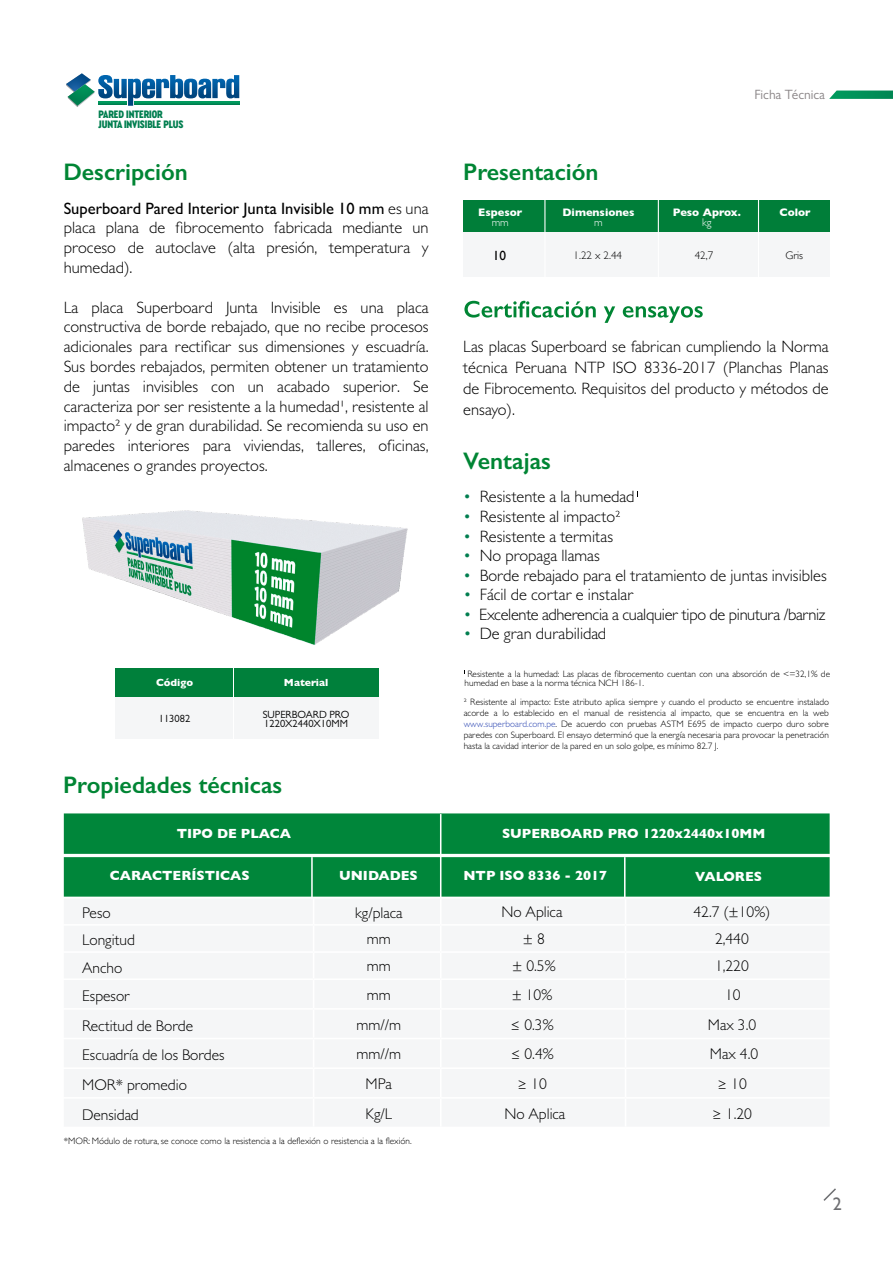
<style>
.page{position:relative;width:893px;height:1263px;background:#fff}
.page>*{position:absolute;margin:0;border:0;box-sizing:border-box;transform-origin:0 0}
.t1{font:600 24px "Gill Sans";color:#008534}
.t2{font:18px "Gill Sans";color:#6d6e71}
.t3{font:300 16.5px/19.8px "Gill Sans MT Std";color:#000;text-align:justify}
.t4{font:300 16.5px "Gill Sans MT Std";letter-spacing:-.02em;color:#000}
.t5{font:300 15.6px "Gill Sans MT Std";color:#000}
.t6{font:700 13.5px "Gill Sans";color:#fff}
.t7{font:13.5px "Gill Sans MT Std";color:#8a8587}
.t8{font:13.35px "Gill Sans";color:#000}
.t9{font:900 11.4px/9.6px "Cera Condensed Pro";letter-spacing:-.01em;color:#007e4f}
.t10{font:700 11.1px "Gill Sans";color:#fff}
.t11{font:300 11.1px "Gill Sans";color:#000}
.t12{font:300 11.1px "Gill Sans";color:#fff}
.t13{font:10.5px/9px "Gill Sans MT Std";color:#000}
.t14{font:700 10.5px "Gill Sans";color:#fff}
.t15{font:300 9.3px/11.1px "Gill Sans MT Std";color:#000}
.t16{font:300 9.3px "Gill Sans";color:#000}
.s1{font-weight:500}
.s2{color:#007e4f}
.s3{color:#2d47b2}
</style>
<div class="page">
<svg style="left:66px;top:73px;width:173px;height:34px"></svg>
<div style="left:463px;top:232px;width:367px;height:45px;background:#f5f6f7"></div>
<div style="left:463px;top:200px;width:367px;height:32px;background:#007e39"></div>
<hr style="left:758px;top:200px;width:1px;height:77px;background:#fff">
<hr style="left:658px;top:200px;width:1px;height:77px;background:#fff">
<hr style="left:544px;top:200px;width:1px;height:77px;background:#fff">
<svg style="left:615px;top:511px;width:5px;height:6px"></svg>
<img style="left:82px;top:510px;width:326px;height:135px">
<svg style="left:464px;top:301px;width:239px;height:22px"></svg>
<svg style="left:823px;top:1188px;width:13px;height:13px"></svg>
<svg style="left:829px;top:91px;width:64px;height:8px"></svg>
<svg style="left:64px;top:813px;width:766px;height:84px;background:#0d8c44"></svg>
<div style="left:115px;top:668px;width:118px;height:30px;background:#00803b"></div>
<div style="left:115px;top:698px;width:118px;height:41px;background:#f5f6f7"></div>
<div style="left:234px;top:668px;width:144px;height:30px;background:#00803b"></div>
<div style="left:234px;top:698px;width:144px;height:41px;background:#f5f6f7"></div>
<p class="t9" style="left:99px;top:109px;width:86px">PARED INTERIOR<br>JUNTA INVISIBLE PLUS</p>
<h1 class="t1" style="left:63px;top:158px;width:126px">Descripción</h1>
<h1 class="t1" style="left:463px;top:158px;width:137px">Presentación</h1>
<p class="t7" style="left:754px;top:87px;width:72px">Ficha Técnica</p>
<p class="t3" style="left:64px;top:198px;width:366px"><span class="s1">Superboard Pared Interior Junta Invisible 10 mm</span> es una placa plana de fibrocemento fabricada mediante un proceso de autoclave (alta presión, temperatura y humedad).</p>
<p class="t3" style="left:64px;top:297px;width:366px">La placa Superboard Junta Invisible es una placa constructiva de borde rebajado, que no recibe procesos adicionales para rectificar sus dimensiones y escuadría.<br>Sus bordes rebajados, permiten obtener un tratamiento de juntas invisibles con un acabado superior. Se caracteriza por ser resistente a la humedad1, resistente al impacto2 y de gran durabilidad. Se recomienda su uso en paredes interiores para viviendas, talleres, oficinas, almacenes o grandes proyectos.</p>
<p class="t14" style="left:156px;top:674px;width:39px">Código</p>
<p class="t14" style="left:284px;top:674px;width:46px">Material</p>
<p class="t13" style="left:159px;top:714px;width:33px">113082</p>
<p class="t13" style="left:263px;top:710px;width:88px">SUPERBOARD PRO<br>1220X2440X10MM</p>
<h1 class="t1" style="left:63px;top:770px;width:221px">Propiedades técnicas</h1>
<p class="t10" style="left:478px;top:203px;width:46px">Espesor</p>
<p class="t12" style="left:492px;top:213px;width:19px">mm</p>
<p class="t10" style="left:563px;top:203px;width:73px">Dimensiones</p>
<p class="t12" style="left:594px;top:213px;width:10px">m</p>
<p class="t10" style="left:673px;top:203px;width:69px">Peso Aprox.</p>
<p class="t12" style="left:702px;top:213px;width:11px">kg</p>
<p class="t10" style="left:780px;top:203px;width:33px">Color</p>
<p class="t8" style="left:493px;top:248px;width:15px">10</p>
<p class="t11" style="left:574px;top:246px;width:50px">1.22 x 2.44</p>
<p class="t11" style="left:695px;top:246px;width:20px">42,7</p>
<p class="t11" style="left:785px;top:246px;width:19px">Gris</p>
<p class="t3" style="left:463px;top:336px;width:367px;line-height:21px">Las placas Superboard se fabrican cumpliendo la Norma técnica Peruana NTP ISO 8336-2017 (Planchas Planas de Fibrocemento. Requisitos del producto y métodos de ensayo).</p>
<h1 class="t1" style="left:463px;top:446px;width:89px">Ventajas</h1>
<p class="t3" style="left:463px;top:487px;width:173px"><span class="s2">•</span> Resistente a la humedad</p>
<p class="t3" style="left:463px;top:506px;width:153px"><span class="s2">•</span> Resistente al impacto</p>
<p class="t3" style="left:463px;top:526px;width:151px"><span class="s2">•</span> Resistente a termitas</p>
<p class="t3" style="left:463px;top:545px;width:138px"><span class="s2">•</span> No propaga llamas</p>
<p class="t3" style="left:463px;top:565px;width:365px"><span class="s2">•</span> Borde rebajado para el tratamiento de juntas invisibles</p>
<p class="t3" style="left:463px;top:584px;width:172px"><span class="s2">•</span> Fácil de cortar e instalar</p>
<p class="t4" style="left:463px;top:604px;width:364px"><span class="s2">•</span> Excelente adherencia a cualquier tipo de pinutura /barniz</p>
<p class="t3" style="left:463px;top:623px;width:144px"><span class="s2">•</span> De gran durabilidad</p>
<p class="t15" style="left:465px;top:669px;width:367px;line-height:9.4px;text-indent:3px">Resistente a la humedad: Las placas de fibrocemento cuentan con una absorción de &lt;=32,1% de humedad en base a la norma técnica NCH 186-1.</p>
<p class="t15" style="left:464px;top:696px;width:367px;text-align:justify">2 Resistente al impacto: Este atributo aplica siempre y cuando el producto se encuentre instalado acorde a lo establecido en el manual de resistencia al impacto, que se encuentra en la web <span class="s3">www.superboard.com.pe</span>. De acuerdo con pruebas ASTM E695 de impacto cuerpo duro sobre paredes con Superboard. El ensayo determinó que la energía necesaria para provocar la penetración hasta la cavidad interior de la pared en un solo golpe, es mínimo 82.7 J.</p>
<p class="t6" style="left:177px;top:823px;width:116px">TIPO DE PLACA</p>
<p class="t6" style="left:502px;top:823px;width:265px">SUPERBOARD PRO 1220x2440x10MM</p>
<p class="t6" style="left:110px;top:865px;width:141px">CARACTERÍSTICAS</p>
<p class="t6" style="left:339px;top:865px;width:80px">UNIDADES</p>
<p class="t6" style="left:463px;top:865px;width:145px">NTP ISO 8336 - 2017</p>
<p class="t6" style="left:695px;top:865px;width:68px">VALORES</p>
<p class="t5" style="left:82px;top:904px;width:30px">Peso</p>
<p class="t5" style="left:355px;top:904px;width:49px">kg/placa</p>
<p class="t5" style="left:501px;top:902px;width:63px">No Aplica</p>
<p class="t5" style="left:693px;top:902px;width:78px">42.7 (±10%)</p>
<p class="t5" style="left:82px;top:931px;width:54px">Longitud</p>
<p class="t5" style="left:367px;top:930px;width:25px">mm</p>
<p class="t5" style="left:523px;top:930px;width:23px">± 8</p>
<p class="t5" style="left:715px;top:930px;width:35px">2,440</p>
<p class="t5" style="left:82px;top:958px;width:42px">Ancho</p>
<p class="t5" style="left:367px;top:957px;width:25px">mm</p>
<p class="t5" style="left:512px;top:957px;width:45px">± 0.5%</p>
<p class="t5" style="left:715px;top:957px;width:35px">1,220</p>
<p class="t5" style="left:82px;top:986px;width:49px">Espesor</p>
<p class="t5" style="left:367px;top:985px;width:25px">mm</p>
<p class="t5" style="left:512px;top:985px;width:42px">± 10%</p>
<p class="t5" style="left:725px;top:985px;width:17px">10</p>
<p class="t5" style="left:82px;top:1016px;width:112px">Rectitud de Borde</p>
<p class="t5" style="left:356px;top:1015px;width:46px">mm//m</p>
<p class="t5" style="left:510px;top:1015px;width:45px">≤ 0.3%</p>
<p class="t5" style="left:708px;top:1015px;width:50px">Max 3.0</p>
<p class="t5" style="left:82px;top:1046px;width:144px">Escuadría de los Bordes</p>
<p class="t5" style="left:356px;top:1044px;width:46px">mm//m</p>
<p class="t5" style="left:510px;top:1044px;width:45px">≤ 0.4%</p>
<p class="t5" style="left:710px;top:1044px;width:50px">Max 4.0</p>
<p class="t5" style="left:82px;top:1075px;width:106px">MOR* promedio</p>
<p class="t5" style="left:365px;top:1074px;width:28px">MPa</p>
<p class="t5" style="left:517px;top:1074px;width:31px">≥ 10</p>
<p class="t5" style="left:717px;top:1074px;width:31px">≥ 10</p>
<p class="t5" style="left:82px;top:1105px;width:58px">Densidad</p>
<p class="t5" style="left:365px;top:1104px;width:28px">Kg/L</p>
<p class="t5" style="left:504px;top:1104px;width:63px">No Aplica</p>
<p class="t5" style="left:712px;top:1104px;width:42px">≥ 1.20</p>
<p class="t5" style="left:82px;top:1135px;width:64px">Absorción</p>
<p class="t5" style="left:373px;top:1133px;width:12px">%</p>
<p class="t16" style="left:64px;top:1134px;width:349px">*MOR: Módulo de rotura, se conoce como la resistencia a la deflexión o resistencia a la flexión.</p>
<p class="t2" style="left:833px;top:1193px;width:10px">2</p>
</div>
